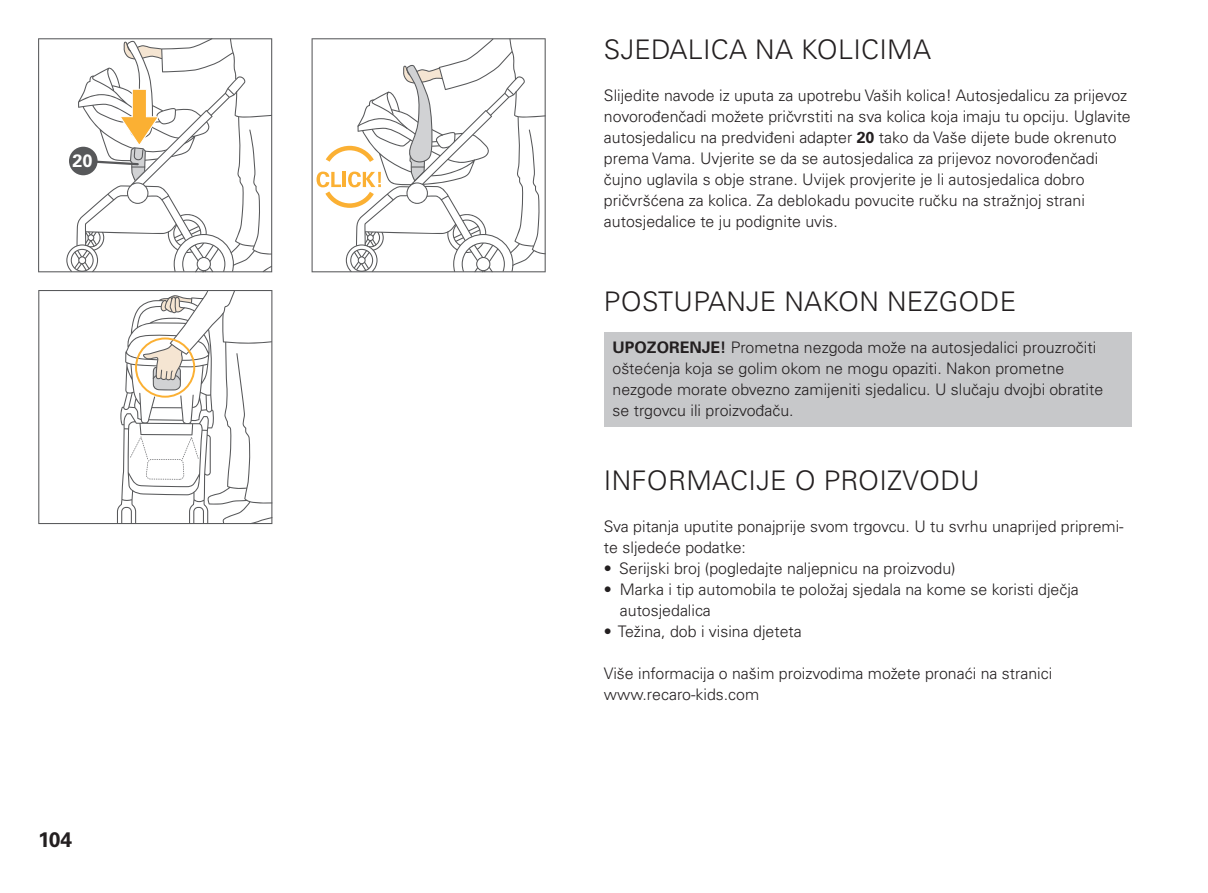
<style>
.page{position:relative;width:1208px;height:893px;background:#fff}
.page>*{position:absolute;margin:0;border:0;box-sizing:border-box;transform-origin:0 0}
.t1{font:300 27px "Univers LT Pro 45";letter-spacing:.01em;color:#231f20}
.t2{font:700 21px "Univers LT Pro 65";color:#231f20}
.t3{font:700 18px "Univers LT Pro 65";color:#fff}
.t4{font:300 15.9px/21px "Univers LT Pro 45";color:#231f20}
.s1{font-family:"Univers LT Pro 65";font-weight:700}
</style>
<div class="page">
<div style="left:604px;top:332px;width:527px;height:95px;background:#c7c8ca"></div>
<svg style="left:38px;top:38px;width:28px;height:234px"></svg>
<svg style="left:66px;top:38px;width:206px;height:234px"></svg>
<div style="left:69px;top:147px;width:29px;height:28px;background:#57585a;border-radius:50%"></div>
<svg style="left:311px;top:38px;width:235px;height:234px"></svg>
<svg style="left:38px;top:290px;width:234px;height:234px"></svg>
<div style="left:135px;top:337px;width:60px;height:61px;border:2px solid #fbb033;border-radius:50%"></div>
<p class="t3" style="left:73px;top:148px;width:21px">20</p>
<h2 class="t2" style="left:38px;top:825px;width:35px">104</h2>
<h1 class="t1" style="left:604px;top:33px;width:328px">SJEDALICA NA KOLICIMA</h1>
<p class="t4" style="left:604px;top:85px;width:528px">Slijedite navode iz uputa za upotrebu Vaših kolica! Autosjedalicu za prijevoz novorođenčadi možete pričvrstiti na sva kolica koja imaju tu opciju. Uglavite autosjedalicu na predviđeni adapter <span class="s1">20</span> tako da Vaše dijete bude okrenuto prema Vama. Uvjerite se da se autosjedalica za prijevoz novorođenčadi čujno uglavila s obje strane. Uvijek provjerite je li autosjedalica dobro pričvršćena za kolica. Za deblokadu povucite ručku na stražnjoj strani autosjedalice te ju podignite uvis.</p>
<h1 class="t1" style="left:604px;top:285px;width:414px">POSTUPANJE NAKON NEZGODE</h1>
<p class="t4" style="left:612px;top:337px;width:492px"><span class="s1">UPOZORENJE!</span> Prometna nezgoda može na autosjedalici prouzročiti oštećenja koja se golim okom ne mogu opaziti. Nakon prometne nezgode morate obvezno zamijeniti sjedalicu. U slučaju dvojbi obratite se trgovcu ili proizvođaču.</p>
<h1 class="t1" style="left:604px;top:464px;width:377px">INFORMACIJE O PROIZVODU</h1>
<p class="t4" style="left:604px;top:516px;width:521px">Sva pitanja uputite ponajprije svom trgovcu. U tu svrhu unaprijed pripremi&shy;te sljedeće podatke:</p>
<p class="t4" style="left:604px;top:558px;width:353px">• Serijski broj (pogledajte naljepnicu na proizvodu)</p>
<p class="t4" style="left:620px;top:579px;width:460px;text-indent:-16px">• Marka i tip automobila te položaj sjedala na kome se koristi dječja autosjedalica</p>
<p class="t4" style="left:604px;top:621px;width:199px">• Težina, dob i visina djeteta</p>
<p class="t4" style="left:604px;top:663px;width:450px">Više informacija o našim proizvodima možete pronaći na stranici www.recaro-kids.com</p>
</div>
